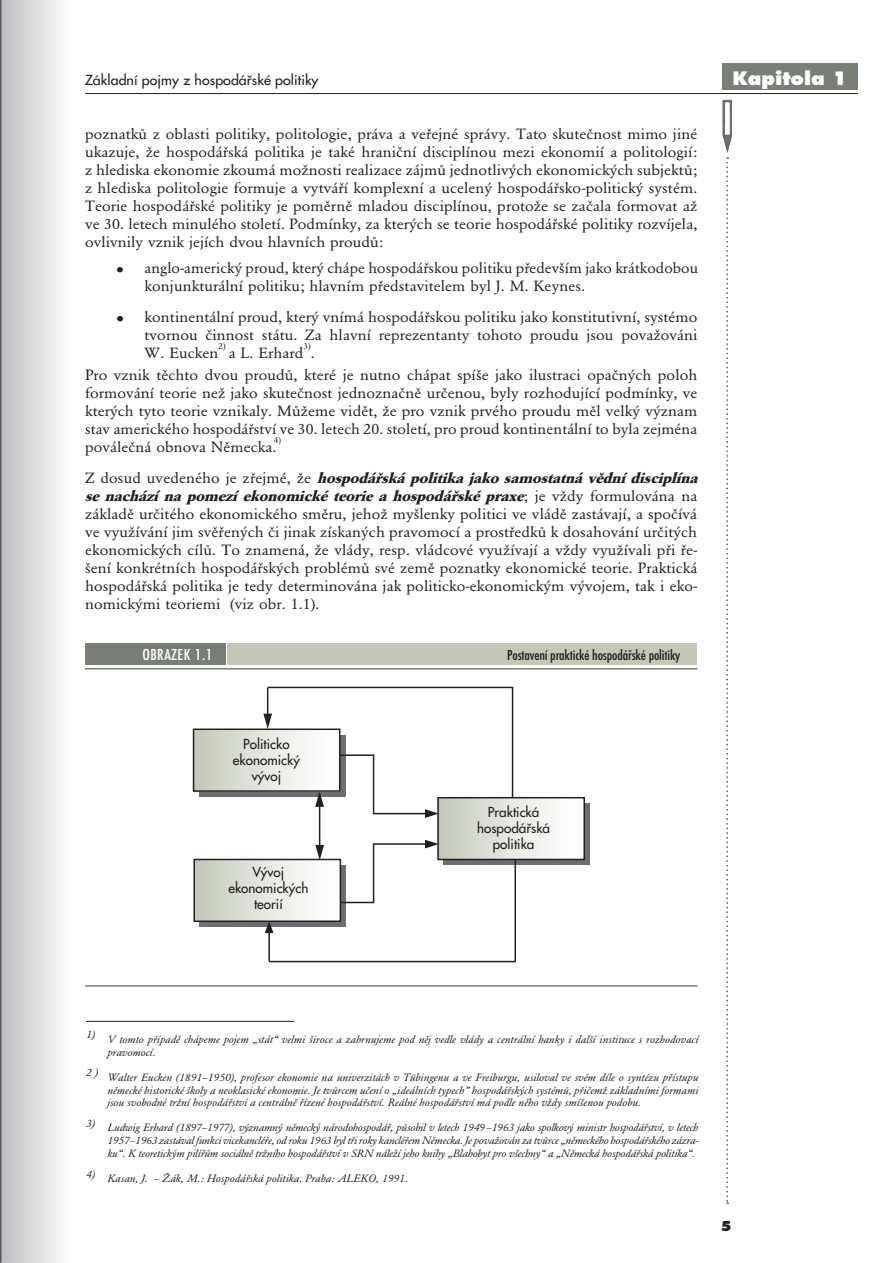
<style>
.page{position:relative;width:893px;height:1263px;background:#fff}
.page>*{position:absolute;margin:0;border:0;box-sizing:border-box;transform-origin:0 0}
.t1{font:800 18px "Futura CE";color:#fff;scale:1.05 1}
.t2{font:16.5px "Futura TEE Medium Condensed";letter-spacing:.025em;color:#fff;scale:1.08 1}
.t3{font:15px "Futura TEE Medium Condensed";letter-spacing:-.01em;color:#231f20;scale:1.05 1}
.t4{font:700 15px "Futura PEE Extr";color:#231f20}
.t5{font:14.7px/18px "Garamond BECE";letter-spacing:.005em;color:#231f20;text-align:justify;scale:1.08 1}
.t6{font:14.7px/18px "Garamond BECE";letter-spacing:.005em;color:#231f20;scale:1.05 1}
.t7{font:13.5px/16.2px "Futura CE";color:#231f20;text-align:center}
.t8{font:13.5px "Futura CE";color:#231f20;scale:1.05 1}
.t9{font:italic 10.5px/12.6px "Garamond BECE";letter-spacing:.005em;color:#231f20;text-align:justify;scale:1.08 1}
.t10{font:8.55px "Garamond BECE";color:#231f20;scale:1.08 1}
.s1{font-family:"Futura CE";font-weight:800;font-size:21px}
.s2{font-weight:700;font-style:italic}
</style>
<div class="page">
<div style="left:0;top:0;width:131px;height:1263px;background:linear-gradient(to right,#c9cbcd,#fff)"></div>
<hr style="left:0;top:0;width:2px;height:1263px;background:#57585a">
<hr style="left:85px;top:93px;width:773px;height:1px;background:#231f20">
<svg style="left:723px;top:100px;width:9px;height:1104px"></svg>
<div style="left:722px;top:64px;width:136px;height:26px;background:#797f76"></div>
<hr style="left:85px;top:985px;width:612px;height:2px;background:#797f76">
<div style="left:85px;top:644px;width:140px;height:21px;background:#797f76"></div>
<div style="left:227px;top:644px;width:470px;height:21px;background:#c3c8b9"></div>
<hr style="left:85px;top:668px;width:612px;height:2px;background:#797f76">
<hr style="left:86px;top:1021px;width:208px;height:1px;background:#231f20">
<div style="left:199px;top:865px;width:147px;height:62px;background:#6c6d70"></div>
<svg style="left:337px;top:840px;width:102px;height:64px"></svg>
<div style="left:443px;top:804px;width:147px;height:61px;background:linear-gradient(to right,#636366,#646568)"></div>
<div style="left:199px;top:735px;width:146px;height:62px;background:#6c6d70"></div>
<div style="left:194px;top:729px;width:146px;height:62px;background:linear-gradient(to right,#c6cbbc,#fff)"></div>
<div style="left:193px;top:729px;width:147px;height:63px;border:2px solid #231f20"></div>
<hr style="left:319px;top:804px;width:1px;height:44px;background:#231f20">
<svg style="left:315px;top:845px;width:9px;height:14px"></svg>
<svg style="left:315px;top:791px;width:9px;height:16px"></svg>
<div style="left:194px;top:859px;width:146px;height:62px;background:linear-gradient(to right,#c5cabb,#fff)"></div>
<div style="left:193px;top:859px;width:148px;height:63px;border:2px solid #231f20"></div>
<div style="left:438px;top:798px;width:146px;height:61px;background:linear-gradient(to right,#c5cabb,#fff)"></div>
<div style="left:437px;top:797px;width:148px;height:63px;border:2px solid #231f20"></div>
<svg style="left:337px;top:754px;width:102px;height:64px"></svg>
<svg style="left:263px;top:688px;width:9px;height:41px"></svg>
<hr style="left:268px;top:687px;width:245px;height:1px;background:#231f20">
<hr style="left:269px;top:961px;width:247px;height:1px;background:#231f20">
<hr style="left:512px;top:687px;width:1px;height:110px;background:#231f20">
<hr style="left:514px;top:860px;width:2px;height:102px;background:#231f20">
<hr style="left:268px;top:931px;width:2px;height:31px;background:#231f20">
<svg style="left:265px;top:921px;width:8px;height:12px"></svg>
<p class="t8" style="left:85px;top:73px;width:224px">Základní pojmy z hospodářské politiky</p>
<p class="t1" style="left:732px;top:70px;width:112px">Kapitola 1</p>
<p class="t5" style="left:85px;top:126px;width:568px">poznatků z oblasti politiky, politologie, práva a veřejné správy. Tato skutečnost mimo jiné ukazuje, že hospodářská politika je také hraniční disciplínou mezi ekonomií a politologií: z hlediska ekonomie zkoumá možnosti realizace zájmů jednotlivých ekonomických subjektů; z hlediska politologie formuje a vytváří komplexní a ucelený hospodářsko-politický systém.<br>Teorie hospodářské politiky je poměrně mladou disciplínou, protože se začala formovat až ve 30. letech minulého století. Podmínky, za kterých se teorie hospodářské politiky rozvíjela, ovlivnily vznik jejích dvou hlavních proudů:</p>
<p class="t6" style="left:145px;top:260px;width:529px;text-indent:-29px"><span class="s1">·</span> anglo-americký proud, který chápe hospodářskou politiku především jako krátkodobou konjunkturální politiku; hlavním představitelem byl J. M. Keynes.</p>
<p class="t5" style="left:145px;top:309px;width:513px;text-indent:-29px"><span class="s1">·</span> kontinentální proud, který vnímá hospodářskou politiku jako konstitutivní, systémo tvornou činnost státu. Za hlavní reprezentanty tohoto proudu jsou považováni W. Eucken</p>
<p class="t10" style="left:303px;top:342px;width:8px">3)</p>
<p class="t5" style="left:85px;top:343px;width:568px;line-height:22.2px;text-indent:226px">.<br>Pro vznik těchto dvou proudů, které je nutno chápat spíše jako ilustraci opačných poloh</p>
<p class="t5" style="left:85px;top:385px;width:568px">formování teorie než jako skutečnost jednoznačně určenou, byly rozhodující podmínky, ve kterých tyto teorie vznikaly. Můžeme vidět, že pro vznik prvého proudu měl velký význam stav amerického hospodářství ve 30. letech 20. století, pro proud kontinentální to byla zejména poválečná obnova Německa.</p>
<p class="t10" style="left:218px;top:342px;width:8px">2)</p>
<p class="t5" style="left:229px;top:345px;width:71px">a L. Erhard</p>
<p class="t10" style="left:274px;top:436px;width:8px">4)</p>
<p class="t5" style="left:85px;top:470px;width:572px;text-align:left">Z dosud uvedeného je zřejmé, že <span class="s2">hospodářská politika jako samostatná vědní disciplína se nachází na pomezí ekonomické teorie a hospodářské praxe</span>; j e v ž d y fo r m u l o v á n a n a základě určitého ekonomického směru, jehož myšlenky politici ve vládě zastávají, a spočívá ve využívání jim svěřených či jinak získaných pravomocí a prostředků k dosahování určitých ekonomických cílů. To znamená, že vlády, resp. vládcové využívají a vždy využívali při ře&shy;šení konkrétních hospodářských problémů své země poznatky ekonomické teorie. Praktická hospodářská politika je tedy determinována jak politicko-ekonomickým vývojem, tak i eko&shy;nomickými teoriemi (viz obr. 1.1).</p>
<p class="t2" style="left:142px;top:647px;width:67px">OBRAZEK 1.1</p>
<p class="t3" style="left:507px;top:649px;width:167px">Postavení praktické hospodářské politiky</p>
<p class="t7" style="left:233px;top:736px;width:68px">Politicko ekonomický vývoj</p>
<p class="t7" style="left:228px;top:865px;width:81px">Vývoj ekonomických teorií</p>
<p class="t7" style="left:477px;top:805px;width:75px">Praktická hospodářská politika</p>
<p class="t9" style="left:107px;top:1034px;width:549px;text-indent:-21px">1) V tomto případě chápeme pojem „stát“ velmi široce a zahrnujeme pod něj vedle vlády a centrální banky i další instituce s rozhodovací pravomocí.</p>
<p class="t9" style="left:107px;top:1072px;width:549px;text-indent:-21px">2 ) Walter Eucken (1891–1950), profesor ekonomie na univerzitách v Tübingenu a ve Freiburgu, usiloval ve svém díle o syntézu přístupu německé historické školy a neoklasické ekonomie. Je tvůrcem učení o „ideálních typech” hospodářských systémů, přičemž základními formami jsou svobodné tržní hospodářství a centrálně řízené hospodářství. Reálné hospodářství má podle něho vždy smíšenou podobu.</p>
<p class="t9" style="left:107px;top:1123px;width:549px;text-indent:-21px">3) Ludwig Erhard (1897–1977), významný německý národohospodář, působil v letech 1949 –1963 jako spolkový ministr hospodářství, v letech 1957–1963 zastával funkci vicekancléře, od roku 1963 byl tři roky kancléřem Německa. Je považován za tvůrce „německého hospodářského zázra&shy;ku“. K teoretickým pilířům sociálně tržního hospodářství v SRN náleží jeho knihy „Blahobyt pro všechny“ a „Německá hospodářská politika“.</p>
<p class="t9" style="left:86px;top:1173px;width:299px">4) Kasan, J. – Žák, M.: Hospodářská politika. Praha: ALEKO, 1991.</p>
<p class="t4" style="left:722px;top:1220px;width:10px">5</p>
</div>
